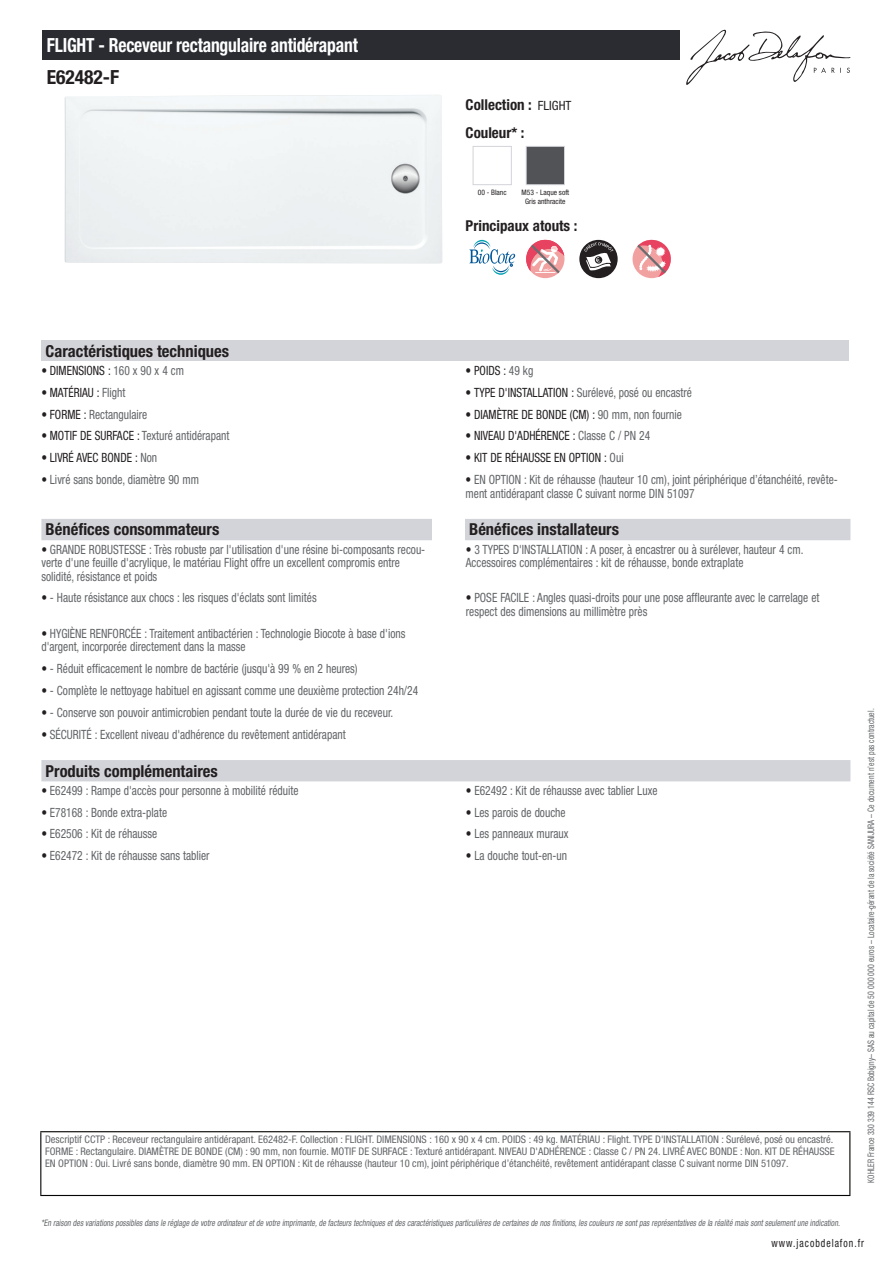
<style>
.page{position:relative;width:893px;height:1263px;background:#fff}
.page>*{position:absolute;margin:0;border:0;box-sizing:border-box;transform-origin:0 0}
.t1{font:700 condensed 19.5px "Helvetica Neue LT Std";letter-spacing:-.01em;color:#fff;scale:.9 1}
.t2{font:700 condensed 19.5px "Helvetica Neue LT Std";color:#231f20}
.t3{font:700 condensed 16.5px "Helvetica Neue LT Std";color:#231f20}
.t4{font:700 condensed 15px/27.8px "Helvetica Neue LT Std";color:#231f20}
.t5{font:condensed 12.75px/13.5px "Helvetica Neue LT Std";color:#626568;scale:.9 1}
.t6{font:condensed 12.75px "Helvetica Neue LT Std";color:#231f20;scale:.9 1}
.t7{font:condensed 11.25px "Helvetica Neue LT Std";letter-spacing:.1em;color:#231f20;scale:.87 1}
.t8{font:condensed 10.5px/12px "Helvetica Neue LT Std";color:#626568}
.t9{font:italic condensed 9px "Helvetica Neue LT Std";color:#626568;scale:.87 1}
.t10{font:condensed 9px "Helvetica Neue LT Std";color:#626568;scale:.87 1}
.t11{font:condensed 7.5px/9px "Helvetica Neue LT Std";color:#231f20;text-align:center}
.s1{font-weight:400;font-size:12.75px}
.s2{color:#626568}
.s3{color:#231f20}
</style>
<div class="page">
<svg style="left:686px;top:30px;width:164px;height:55px"></svg>
<div style="left:65px;top:95px;width:377px;height:168px;background:#eef2f2"></div>
<div style="left:473px;top:146px;width:39px;height:39px;border:1px solid #d3d4da"></div>
<img style="left:528px;top:148px;width:35px;height:35px">
<div style="left:526px;top:146px;width:39px;height:39px;border:1px solid #d3d4da"></div>
<svg style="left:469px;top:240px;width:46px;height:35px"></svg>
<div style="left:526px;top:240px;width:38px;height:38px;background:#f2a1a1;border-radius:50%"></div>
<svg style="left:526px;top:240px;width:38px;height:33px"></svg>
<div style="left:579px;top:240px;width:39px;height:38px;background:#231f20;border-radius:50%"></div>
<svg style="left:584px;top:242px;width:29px;height:29px"></svg>
<div style="left:632px;top:240px;width:39px;height:38px;background:#f2a1a1;border-radius:50%"></div>
<svg style="left:637px;top:240px;width:34px;height:37px"></svg>
<div style="left:41px;top:340px;width:808px;height:21px;background:#d3d4da"></div>
<div style="left:41px;top:519px;width:809px;height:21px;background:#d3d4da"></div>
<div style="left:432px;top:519px;width:33px;height:21px;background:#fff"></div>
<div style="left:41px;top:760px;width:809px;height:21px;background:#d3d4da"></div>
<div style="left:43px;top:30px;width:637px;height:30px;background:#2a2c32"></div>
<hr style="left:40px;top:1131px;width:810px;height:1px;background:#040503">
<hr style="left:40px;top:1132px;width:1px;height:63px;background:#040503">
<hr style="left:849px;top:1132px;width:1px;height:63px;background:#040503">
<hr style="left:40px;top:1195px;width:810px;height:1px;background:#040503">
<h1 class="t1" style="left:47px;top:33px;width:347px">FLIGHT - Receveur rectangulaire antidérapant</h1>
<h1 class="t2" style="left:47px;top:65px;width:74px">E62482-F</h1>
<p class="t4" style="left:466px;top:90px;width:107px">Collection : <span class="s1">FLIGHT<br></span>Couleur* :</p>
<p class="t11" style="left:478px;top:187px;width:30px">00 - Blanc</p>
<p class="t11" style="left:521px;top:187px;width:49px">M53 - Laque soft<br>Gris anthracite</p>
<p class="t4" style="left:466px;top:212px;width:113px">Principaux atouts :</p>
<p class="t3" style="left:46px;top:341px;width:185px">Caractéristiques techniques</p>
<p class="t6" style="left:41px;top:363px;width:160px">• DIMENSIONS : <span class="s2">160 x 90 x 4 cm</span></p>
<p class="t6" style="left:466px;top:363px;width:77px">• POIDS : <span class="s2">49 kg</span></p>
<p class="t6" style="left:41px;top:385px;width:95px">• MATÉRIAU : <span class="s2">Flight</span></p>
<p class="t5" style="left:466px;top:385px;width:253px"><span class="s3">• TYPE D'INSTALLATION :</span> Surélevé, posé ou encastré</p>
<p class="t5" style="left:41px;top:407px;width:119px"><span class="s3">• FORME :</span> Rectangulaire</p>
<p class="t6" style="left:466px;top:407px;width:242px">• DIAMÈTRE DE BONDE (CM) : <span class="s2">90 mm, non fournie</span></p>
<p class="t5" style="left:41px;top:429px;width:210px"><span class="s3">• MOTIF DE SURFACE :</span> Texturé antidérapant</p>
<p class="t6" style="left:466px;top:428px;width:207px">• NIVEAU D'ADHÉRENCE : <span class="s2">Classe C / PN 24</span></p>
<p class="t6" style="left:41px;top:450px;width:130px">• LIVRÉ AVEC BONDE : <span class="s2">Non</span></p>
<p class="t6" style="left:466px;top:450px;width:177px">• KIT DE RÉHAUSSE EN OPTION : <span class="s2">Oui</span></p>
<p class="t5" style="left:41px;top:473px;width:177px"><span class="s3">•</span> Livré sans bonde, diamètre 90 mm</p>
<p class="t5" style="left:466px;top:473px;width:415px"><span class="s3">•</span> EN OPTION : Kit de réhausse (hauteur 10 cm), joint périphérique d’étanchéité, revête&shy;ment antidérapant classe C suivant norme DIN 51097</p>
<p class="t3" style="left:46px;top:520px;width:175px">Bénéfices consommateurs</p>
<p class="t3" style="left:469px;top:520px;width:151px">Bénéfices installateurs</p>
<p class="t5" style="left:41px;top:542px;width:428px"><span class="s3">•</span> GRANDE ROBUSTESSE : Très robuste par l'utilisation d'une résine bi-composants recou&shy;verte d'une feuille d'acrylique, le matériau Flight offre un excellent compromis entre solidité, résistance et poids</p>
<p class="t5" style="left:466px;top:542px;width:377px"><span class="s3">•</span> 3 TYPES D'INSTALLATION : A poser, à encastrer ou à surélever, hauteur 4 cm.<br>Accessoires complémentaires : kit de réhausse, bonde extraplate</p>
<p class="t5" style="left:41px;top:591px;width:307px"><span class="s3">•</span> - Haute résistance aux chocs : les risques d'éclats sont limités</p>
<p class="t5" style="left:466px;top:591px;width:394px"><span class="s3">•</span> POSE FACILE : Angles quasi-droits pour une pose affleurante avec le carrelage et respect des dimensions au millimètre près</p>
<p class="t5" style="left:41px;top:626px;width:406px"><span class="s3">•</span> HYGIÈNE RENFORCÉE : Traitement antibactérien : Technologie Biocote à base d'ions d'argent, incorporée directement dans la masse</p>
<p class="t5" style="left:41px;top:662px;width:353px"><span class="s3">•</span> - Réduit efficacement le nombre de bactérie (jusqu'à 99 % en 2 heures)</p>
<p class="t5" style="left:41px;top:684px;width:420px"><span class="s3">•</span> - Complète le nettoyage habituel en agissant comme une deuxième protection 24h/24</p>
<p class="t5" style="left:41px;top:705px;width:393px"><span class="s3">•</span> - Conserve son pouvoir antimicrobien pendant toute la durée de vie du receveur.</p>
<p class="t5" style="left:41px;top:727px;width:340px"><span class="s3">•</span> SÉCURITÉ : Excellent niveau d'adhérence du revêtement antidérapant</p>
<p class="t3" style="left:46px;top:761px;width:174px">Produits complémentaires</p>
<p class="t5" style="left:41px;top:783px;width:287px"><span class="s3">•</span> E62499 : Rampe d'accès pour personne à mobilité réduite</p>
<p class="t5" style="left:466px;top:783px;width:214px"><span class="s3">•</span> E62492 : Kit de réhausse avec tablier Luxe</p>
<p class="t5" style="left:41px;top:805px;width:141px"><span class="s3">•</span> E78168 : Bonde extra-plate</p>
<p class="t5" style="left:466px;top:805px;width:112px"><span class="s3">•</span> Les parois de douche</p>
<p class="t5" style="left:41px;top:827px;width:130px"><span class="s3">•</span> E62506 : Kit de réhausse</p>
<p class="t5" style="left:466px;top:827px;width:116px"><span class="s3">•</span> Les panneaux muraux</p>
<p class="t5" style="left:41px;top:849px;width:188px"><span class="s3">•</span> E62472 : Kit de réhausse sans tablier</p>
<p class="t5" style="left:466px;top:849px;width:114px"><span class="s3">•</span> La douche tout-en-un</p>
<p class="t8" style="left:45px;top:1134px;width:791px">Descriptif CCTP : Receveur rectangulaire antidérapant. E62482-F. Collection : FLIGHT. DIMENSIONS : 160 x 90 x 4 cm. POIDS : 49 kg. MATÉRIAU : Flight. TYPE D'INSTALLATION : Surélevé, posé ou encastré.<br>FORME : Rectangulaire. DIAMÈTRE DE BONDE (CM) : 90 mm, non fournie. MOTIF DE SURFACE : Texturé antidérapant. NIVEAU D'ADHÉRENCE : Classe C / PN 24. LIVRÉ AVEC BONDE : Non. KIT DE RÉHAUSSE<br>EN OPTION : Oui. Livré sans bonde, diamètre 90 mm. EN OPTION : Kit de réhausse (hauteur 10 cm), joint périphérique d’étanchéité, revêtement antidérapant classe C suivant norme DIN 51097.</p>
<p class="t10" style="left:866px;top:1183px;width:547px;rotate:-90deg">KOHLER France 330 339 144 RSC Bobigny– SAS au capital de 50 000 000 euros – Locataire-gérant de la société SANIJURA – Ce document n’est pas contractuel.</p>
<p class="t9" style="left:41px;top:1217px;width:922px">*En raison desvariationspossiblesdansle réglage de votre ordinateuretde votre imprimante,de facteurstechniquesetdescaractéristiquesparticulièresde certainesde nosfinitions,lescouleursne sontpasreprésentativesde la réalité maissontseulementune indication.</p>
<p class="t7" style="left:772px;top:1237px;width:108px">www.jacobdelafon.fr</p>
</div>
